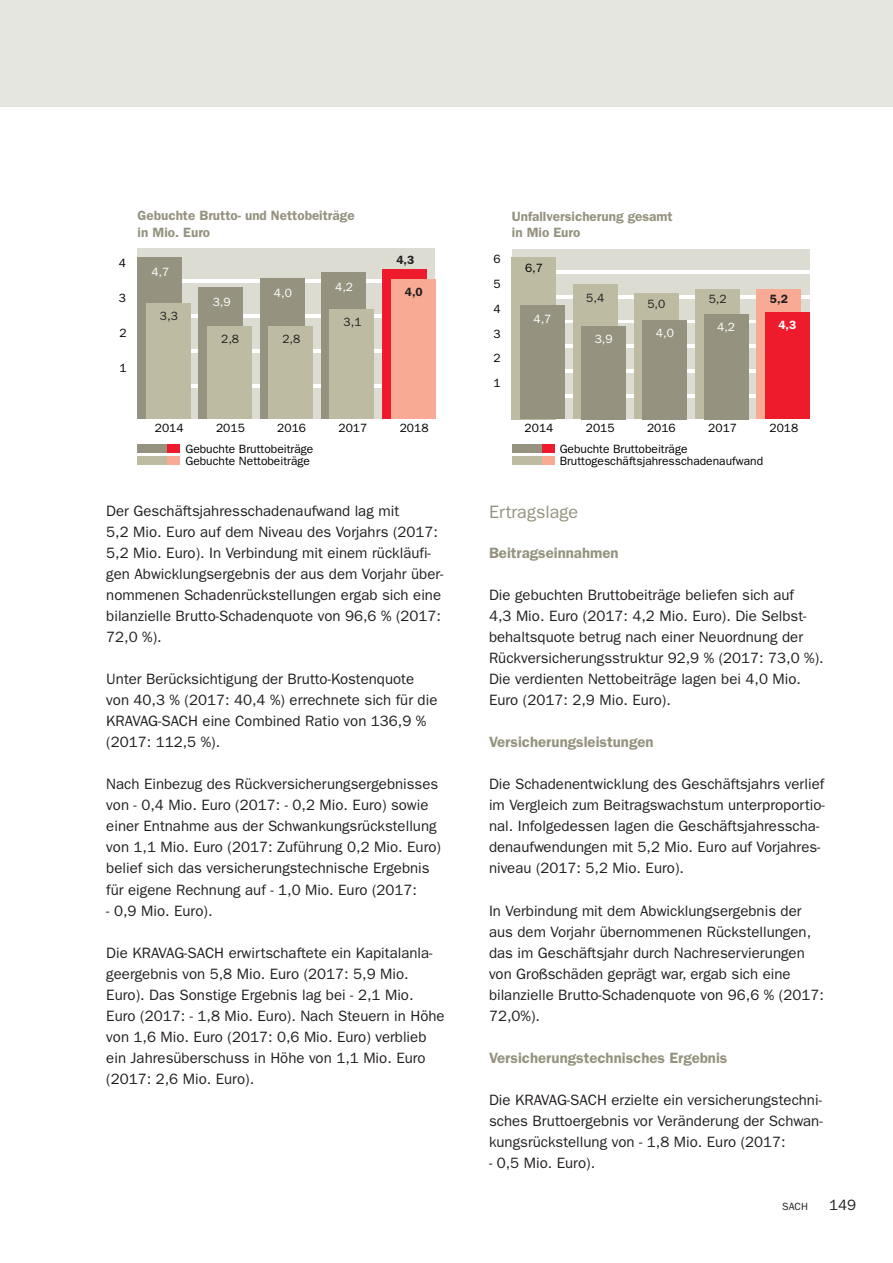
<style>
.page{position:relative;width:893px;height:1263px;background:#fff}
.page>*{position:absolute;margin:0;border:0;box-sizing:border-box;transform-origin:0 0}
.t1{font:18px "Franklin Gothic LT";color:#95937f}
.t2{font:15px/21px "Franklin Gothic LT";color:#231f20}
.t3{font:600 15px "Franklin Gothic LT";color:#95937f}
.t4{font:600 13.5px/16.2px "Franklin Gothic LT";color:#95937f}
.t5{font:12px/24.9px "Franklin Gothic LT";color:#000}
.t6{font:12px "Franklin Gothic LT";color:#fff}
.t7{font:12px "Franklin Gothic LT";color:#231f20}
.t8{font:600 12px "Franklin Gothic LT";color:#231f20}
.t9{font:600 12px "Franklin Gothic LT";color:#fff}
.t10{font:10.5px "Franklin Gothic LT";color:#231f20}
</style>
<div class="page">
<div style="left:512px;top:249px;width:297px;height:21px;background:#dcdcd3"></div>
<div style="left:512px;top:274px;width:297px;height:20px;background:#dcdcd3"></div>
<div style="left:512px;top:299px;width:297px;height:20px;background:#dcdcd3"></div>
<div style="left:512px;top:324px;width:297px;height:20px;background:#dcdcd3"></div>
<div style="left:512px;top:349px;width:297px;height:20px;background:#dcdcd3"></div>
<div style="left:512px;top:373px;width:297px;height:21px;background:#dcdcd3"></div>
<div style="left:512px;top:398px;width:297px;height:21px;background:#dcdcd3"></div>
<div style="left:512px;top:444px;width:30px;height:9px;background:#95937f"></div>
<div style="left:542px;top:444px;width:12px;height:9px;background:#ee1b2d"></div>
<div style="left:512px;top:456px;width:30px;height:9px;background:#bdbba2"></div>
<div style="left:542px;top:456px;width:12px;height:9px;background:#f8aa94"></div>
<div style="left:757px;top:289px;width:44px;height:130px;background:#f8aa94"></div>
<div style="left:512px;top:257px;width:44px;height:162px;background:#bdbba2"></div>
<div style="left:520px;top:306px;width:45px;height:113px;background:#95937f"></div>
<div style="left:765px;top:312px;width:44px;height:107px;background:#ee1b2d"></div>
<div style="left:695px;top:289px;width:45px;height:130px;background:#bdbba2"></div>
<div style="left:704px;top:314px;width:44px;height:105px;background:#95937f"></div>
<div style="left:634px;top:294px;width:44px;height:125px;background:#bdbba2"></div>
<div style="left:643px;top:320px;width:44px;height:99px;background:#95937f"></div>
<div style="left:573px;top:285px;width:44px;height:134px;background:#bdbba2"></div>
<div style="left:582px;top:326px;width:44px;height:93px;background:#95937f"></div>
<div style="left:138px;top:283px;width:297px;height:31px;background:#dcdcd3"></div>
<div style="left:138px;top:249px;width:297px;height:30px;background:#dcdcd3"></div>
<div style="left:138px;top:353px;width:297px;height:31px;background:#dcdcd3"></div>
<div style="left:138px;top:318px;width:297px;height:31px;background:#dcdcd3"></div>
<div style="left:138px;top:388px;width:297px;height:31px;background:#dcdcd3"></div>
<div style="left:138px;top:444px;width:29px;height:9px;background:#95937f"></div>
<div style="left:167px;top:444px;width:13px;height:9px;background:#ee1b2d"></div>
<div style="left:138px;top:456px;width:29px;height:9px;background:#bdbba2"></div>
<div style="left:167px;top:456px;width:13px;height:9px;background:#f8aa94"></div>
<div style="left:382px;top:270px;width:45px;height:149px;background:#ee1b2d"></div>
<div style="left:391px;top:279px;width:44px;height:140px;background:#f8aa94"></div>
<div style="left:321px;top:273px;width:44px;height:146px;background:#95937f"></div>
<div style="left:330px;top:309px;width:44px;height:110px;background:#bdbba2"></div>
<div style="left:260px;top:279px;width:44px;height:140px;background:#95937f"></div>
<div style="left:269px;top:326px;width:44px;height:93px;background:#bdbba2"></div>
<div style="left:199px;top:288px;width:44px;height:131px;background:#95937f"></div>
<div style="left:207px;top:326px;width:45px;height:93px;background:#bdbba2"></div>
<div style="left:138px;top:258px;width:44px;height:161px;background:#95937f"></div>
<div style="left:146px;top:303px;width:44px;height:116px;background:#bdbba2"></div>
<div style="left:0;top:0;width:893px;height:106px;background:#e6e6e1"></div>
<p class="t4" style="left:138px;top:209px;width:219px">Gebuchte Brutto- und Nettobeiträge in Mio. Euro</p>
<p class="t4" style="left:512px;top:209px;width:162px">Unfallversicherung gesamt in Mio Euro</p>
<p class="t5" style="left:119px;top:252px;width:9px">4</p>
<p class="t5" style="left:119px;top:287px;width:9px">3</p>
<p class="t5" style="left:119px;top:322px;width:9px">2</p>
<p class="t5" style="left:119px;top:357px;width:9px">1</p>
<p class="t6" style="left:151px;top:267px;width:19px">4,7</p>
<p class="t7" style="left:160px;top:312px;width:19px">3,3</p>
<p class="t6" style="left:213px;top:297px;width:19px">3,9</p>
<p class="t7" style="left:221px;top:334px;width:19px">2,8</p>
<p class="t6" style="left:274px;top:288px;width:19px">4,0</p>
<p class="t7" style="left:282px;top:334px;width:19px">2,8</p>
<p class="t6" style="left:335px;top:282px;width:19px">4,2</p>
<p class="t7" style="left:344px;top:318px;width:19px">3,1</p>
<p class="t8" style="left:396px;top:255px;width:19px">4,3</p>
<p class="t8" style="left:405px;top:288px;width:19px">4,0</p>
<p class="t5" style="left:494px;top:247px;width:9px">6</p>
<p class="t5" style="left:494px;top:272px;width:9px">5</p>
<p class="t5" style="left:494px;top:297px;width:9px;text-align:justify">4<br>3<br>2<br>1</p>
<p class="t5" style="left:525px;top:257px;width:19px">6,7</p>
<p class="t6" style="left:533px;top:314px;width:19px">4,7</p>
<p class="t7" style="left:586px;top:293px;width:19px">5,4</p>
<p class="t6" style="left:595px;top:334px;width:19px">3,9</p>
<p class="t7" style="left:647px;top:299px;width:19px">5,0</p>
<p class="t6" style="left:656px;top:328px;width:19px">4,0</p>
<p class="t7" style="left:709px;top:295px;width:19px">5,2</p>
<p class="t6" style="left:717px;top:322px;width:19px">4,2</p>
<p class="t8" style="left:770px;top:295px;width:19px">5,2</p>
<p class="t9" style="left:778px;top:321px;width:19px">4,3</p>
<p class="t5" style="left:155px;top:416px;width:30px">2014</p>
<p class="t5" style="left:216px;top:416px;width:30px">2015</p>
<p class="t5" style="left:277px;top:416px;width:30px">2016</p>
<p class="t5" style="left:339px;top:416px;width:30px">2017</p>
<p class="t5" style="left:400px;top:416px;width:30px">2018</p>
<p class="t5" style="left:525px;top:417px;width:30px">2014</p>
<p class="t5" style="left:769px;top:417px;width:30px">2018</p>
<p class="t5" style="left:586px;top:417px;width:30px">2015</p>
<p class="t5" style="left:647px;top:417px;width:30px">2016</p>
<p class="t5" style="left:708px;top:417px;width:30px">2017</p>
<p class="t5" style="left:185px;top:444px;width:129px;line-height:12px">Gebuchte Bruttobeiträge<br>Gebuchte Nettobeiträge</p>
<p class="t5" style="left:560px;top:444px;width:205px;line-height:12px">Gebuchte Bruttobeiträge<br>Bruttogeschäftsjahresschadenaufwand</p>
<p class="t2" style="left:106px;top:501px;width:339px">Der Geschäftsjahresschadenaufwand lag mit<br>5,2 Mio. Euro auf dem Niveau des Vorjahrs (2017:<br>5,2 Mio. Euro). In Verbindung mit einem rückläufi&shy;gen Abwicklungsergebnis der aus dem Vorjahr über&shy;nommenen Schadenrückstellungen ergab sich eine bilanzielle Brutto-Schadenquote von 96,6 % (2017:<br>72,0 %).</p>
<p class="t2" style="left:106px;top:670px;width:333px">Unter Berücksichtigung der Brutto-Kostenquote von 40,3 % (2017: 40,4 %) errechnete sich für die KRAVAG-SACH eine Combined Ratio von 136,9 % (2017: 112,5 %).</p>
<p class="t2" style="left:106px;top:775px;width:336px">Nach Einbezug des Rückversicherungsergebnisses von - 0,4 Mio. Euro (2017: - 0,2 Mio. Euro) sowie einer Entnahme aus der Schwankungsrückstellung von 1,1 Mio. Euro (2017: Zuführung 0,2 Mio. Euro) belief sich das versicherungstechnische Ergebnis für eigene Rechnung auf - 1,0 Mio. Euro (2017:</p>
<p class="t2" style="left:106px;top:901px;width:108px">- 0,9 Mio. Euro).</p>
<p class="t2" style="left:106px;top:943px;width:340px">Die KRAVAG-SACH erwirtschaftete ein Kapitalanla&shy;geergebnis von 5,8 Mio. Euro (2017: 5,9 Mio.<br>Euro). Das Sonstige Ergebnis lag bei - 2,1 Mio.<br>Euro (2017: - 1,8 Mio. Euro). Nach Steuern in Höhe von 1,6 Mio. Euro (2017: 0,6 Mio. Euro) verblieb ein Jahresüberschuss in Höhe von 1,1 Mio. Euro (2017: 2,6 Mio. Euro).</p>
<p class="t1" style="left:489px;top:505px;width:91px">Ertragslage</p>
<p class="t3" style="left:489px;top:547px;width:131px">Beitragseinnahmen</p>
<p class="t2" style="left:489px;top:586px;width:336px">Die gebuchten Bruttobeiträge beliefen sich auf<br>4,3 Mio. Euro (2017: 4,2 Mio. Euro). Die Selbst&shy;behaltsquote betrug nach einer Neuordnung der Rückversicherungsstruktur 92,9 % (2017: 73,0 %).<br>Die verdienten Nettobeiträge lagen bei 4,0 Mio.<br>Euro (2017: 2,9 Mio. Euro).</p>
<p class="t3" style="left:489px;top:737px;width:166px">Versicherungsleistungen</p>
<p class="t2" style="left:489px;top:775px;width:337px">Die Schadenentwicklung des Geschäftsjahrs verlief im Vergleich zum Beitragswachstum unterproportio&shy;nal. Infolgedessen lagen die Geschäftsjahresscha&shy;denaufwendungen mit 5,2 Mio. Euro auf Vorjahres&shy;niveau (2017: 5,2 Mio. Euro).</p>
<p class="t2" style="left:489px;top:901px;width:336px">In Verbindung mit dem Abwicklungsergebnis der aus dem Vorjahr übernommenen Rückstellungen, das im Geschäftsjahr durch Nachreservierungen von Großschäden geprägt war, ergab sich eine bilanzielle Brutto-Schadenquote von 96,6 % (2017:<br>72,0%).</p>
<p class="t3" style="left:489px;top:1053px;width:240px">Versicherungstechnisches Ergebnis</p>
<p class="t2" style="left:489px;top:1091px;width:335px;text-align:justify">Die KRAVAG-SACH erzielte ein versicherungstechni&shy;sches Bruttoergebnis vor Veränderung der Schwan&shy;kungsrückstellung von - 1,8 Mio. Euro (2017:</p>
<p class="t2" style="left:489px;top:1154px;width:108px">- 0,5 Mio. Euro).</p>
<p class="t10" style="left:782px;top:1203px;width:27px">SACH</p>
<p class="t2" style="left:829px;top:1196px;width:28px">149</p>
</div>
